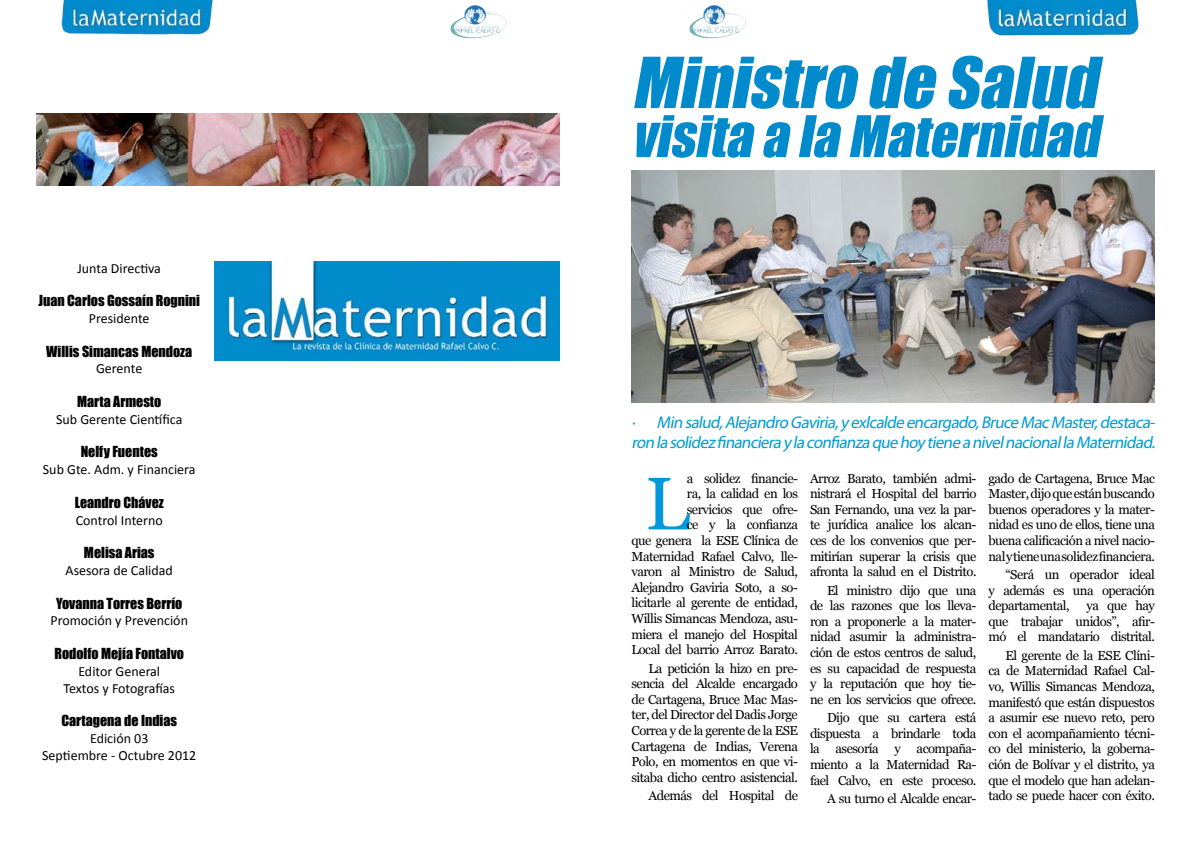
<style>
.page{position:relative;width:1191px;height:842px;background:#fff}
.page>*{position:absolute;margin:0;border:0;box-sizing:border-box;transform-origin:0 0}
.t1{font:74.3px "Georgia";color:#0097dc}
.t2{font:italic 65px "Impact";color:#018bcc}
.t3{font:italic 53px "Impact";color:#018bcc}
.t4{font:italic 17px/20.4px "Myriad Pro";color:#009bd5}
.t5{font:14px/16.8px "Calibri";color:#000;text-align:center}
.t6{font:14px "Impact";color:#000}
.t7{font:13px/15.6px "Georgia";letter-spacing:-.04em;color:#000;text-align:justify}
</style>
<div class="page">
<img style="left:36px;top:113px;width:523px;height:72px">
<img style="left:214px;top:261px;width:345px;height:100px">
<img style="left:61px;top:0;width:1078px;height:39px">
<img style="left:631px;top:170px;width:524px;height:233px">
<div style="left:393px;top:267px;width:152px;height:19px;background:#018bcc"></div>
<p class="t5" style="left:77px;top:260px;width:85px">Junta Directiva</p>
<p class="t6" style="left:38px;top:290px;width:163px">Juan Carlos Gossaín Rognini</p>
<p class="t5" style="left:89px;top:310px;width:62px">Presidente</p>
<p class="t6" style="left:46px;top:340px;width:148px">Willis Simancas Mendoza</p>
<p class="t5" style="left:96px;top:360px;width:48px">Gerente</p>
<p class="t6" style="left:77px;top:391px;width:86px">Marta Armesto</p>
<p class="t5" style="left:56px;top:411px;width:128px">Sub Gerente Científica</p>
<p class="t6" style="left:81px;top:441px;width:79px">Nelfy Fuentes</p>
<p class="t5" style="left:43px;top:461px;width:154px">Sub Gte. Adm. y Financiera</p>
<p class="t6" style="left:75px;top:491px;width:91px">Leandro Chávez</p>
<p class="t5" style="left:76px;top:512px;width:89px">Control Interno</p>
<p class="t6" style="left:84px;top:542px;width:72px">Melisa Arias</p>
<p class="t5" style="left:66px;top:562px;width:109px">Asesora de Calidad</p>
<p class="t6" style="left:56px;top:592px;width:128px">Yovanna Torres Berrío</p>
<p class="t5" style="left:50px;top:612px;width:139px">Promoción y Prevención</p>
<p class="t6" style="left:54px;top:643px;width:131px">Rodolfo Mejía Fontalvo</p>
<p class="t5" style="left:63px;top:663px;width:113px">Editor General<br>Textos y Fotografías</p>
<p class="t6" style="left:61px;top:710px;width:117px">Cartagena de Indias</p>
<p class="t5" style="left:42px;top:730px;width:156px">Edición 03<br>Septiembre - Octubre 2012</p>
<h2 class="t2" style="left:631px;top:32px;width:484px">Ministro de Salud</h2>
<h3 class="t3" style="left:631px;top:95px;width:482px">visita a la Maternidad</h3>
<h3 class="t4" style="left:631px;top:412px;width:528px">· Min salud,Alejandro Gaviria,yexlcaldeencargado,BruceMacMaster,destaca&shy;ron lasolidezfinancieraylaconfianzaquehoytieneanivelnacionallaMaternidad.</h3>
<p class="t7" style="left:988px;top:471px;width:168px">gado de Cartagena, Bruce Mac Master, dijo que están buscando buenos operadores y la mater&shy;nidad es uno de ellos, tiene una buena calificación a nivel nacio&shy;nal y tiene una solidez financiera.</p>
<p class="t7" style="left:988px;top:567px;width:168px;text-indent:17px">“Será un operador ideal y además es una operación departamental,</p>
<p class="t7" style="left:631px;top:471px;width:168px;text-align:right">a solidez financie-<br>ra, la calidad en los<br>servicios que ofre-<br>ce y la confianza<br>que genera la ESE Clínica de<br>Maternidad Rafael Calvo, lle&shy;varon al Ministro de Salud,<br>Alejandro Gaviria Soto, a so&shy;licitarle al gerente de entidad,<br>Willis Simancas Mendoza, asu&shy;miera el manejo del Hospital<br>Local del barrio Arroz Barato.</p>
<p class="t7" style="left:631px;top:661px;width:168px;text-indent:17px">La petición la hizo en pre&shy;sencia del Alcalde encargado de Cartagena, Bruce Mac Mas&shy;ter, del Director del Dadis Jorge Correa y de la gerente de la ESE Cartagena de Indias, Verena Polo, en momentos en que vi&shy;sitaba dicho centro asistencial.</p>
<p class="t7" style="left:648px;top:788px;width:151px">Además del Hospital de</p>
<p class="t7" style="left:810px;top:471px;width:168px">Arroz Barato, también admi&shy;nistrará el Hospital del barrio San Fernando, una vez la par&shy;te jurídica analice los alcan&shy;ces de los convenios que per&shy;mitirían superar la crisis que afronta la salud en el Distrito.</p>
<p class="t7" style="left:810px;top:583px;width:168px;text-indent:17px">El ministro dijo que una de las razones que los lleva&shy;ron a proponerle a la mater&shy;nidad asumir la administra&shy;ción de estos centros de salud, es su capacidad de respuesta y la reputación que hoy tie&shy;ne en los servicios que ofrece.</p>
<p class="t7" style="left:810px;top:710px;width:168px;text-indent:17px">Dijo que su cartera está dispuesta a brindarle toda la asesoría y acompaña&shy;miento a la Maternidad Ra&shy;fael Calvo, en este proceso.</p>
<p class="t7" style="left:827px;top:791px;width:151px">A su turno el Alcalde encar-</p>
<h1 class="t1" style="left:645px;top:459px;width:46px">L</h1>
<p class="t7" style="left:988px;top:598px;width:168px;text-indent:98px">ya que hay que trabajar unidos”, afir&shy;mó el mandatario distrital.</p>
<p class="t7" style="left:988px;top:648px;width:168px;text-indent:17px">El gerente de la ESE Clíni&shy;ca de Maternidad Rafael Cal&shy;vo, Willis Simancas Mendoza, manifestó que están dispuestos a asumir ese nuevo reto, pero con el acompañamiento técni&shy;co del ministerio, la goberna&shy;ción de Bolívar y el distrito, ya que el modelo que han adelan&shy;tado se puede hacer con éxito.</p>
</div>
